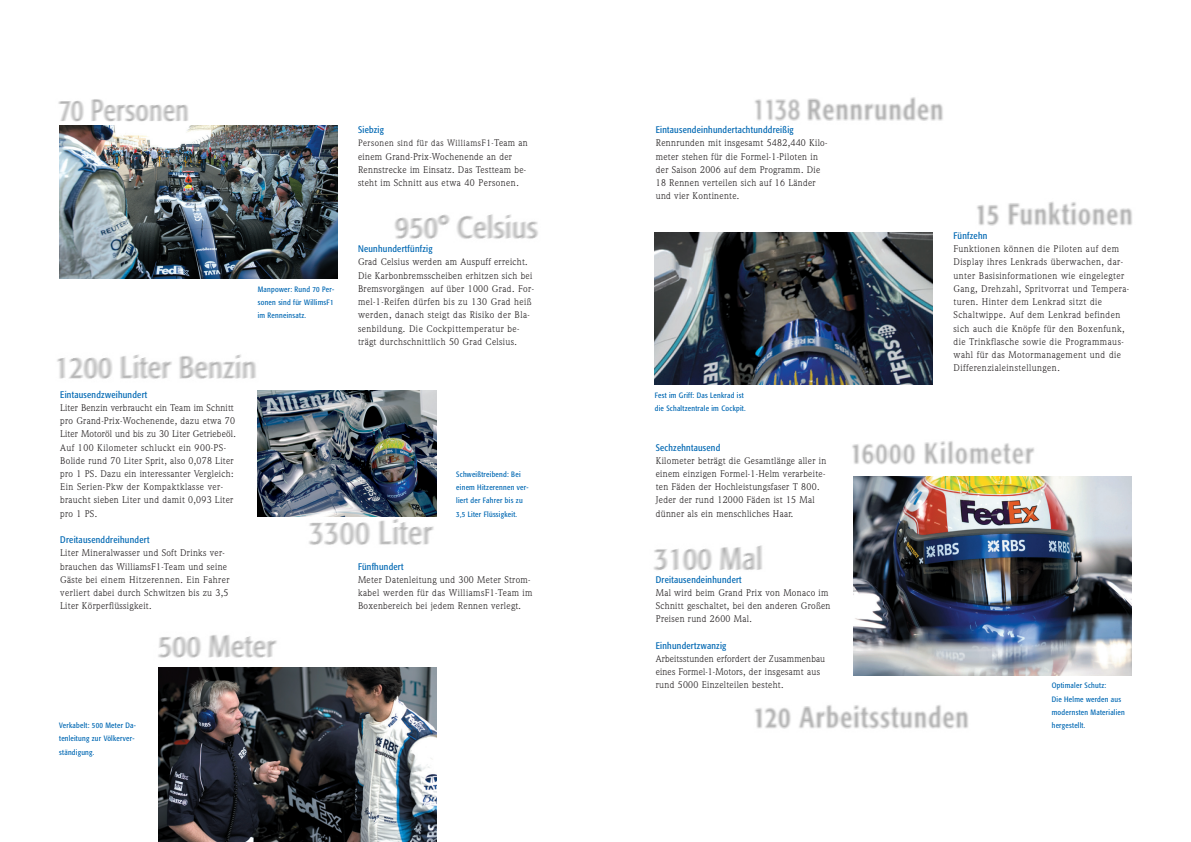
<style>
.page{position:relative;width:1191px;height:842px;background:#fff}
.page>*{position:absolute;margin:0;border:0;box-sizing:border-box;transform-origin:0 0}
.t1{font:9.5px/13.2px "Weidemann";letter-spacing:.03em;color:#231f20}
.t2{font:9.5px "Formata Condensed";letter-spacing:.025em;color:#0168b3}
.t3{font:9px "Weidemann";letter-spacing:.05em;color:#231f20}
.t4{font:7.7px/13.2px "Formata Condensed";letter-spacing:.03em;color:#0168b3}
.s1{font-size:9.5px}
</style>
<div class="page">
<img style="left:755px;top:705px;width:213px;height:24px">
<img style="left:158px;top:635px;width:119px;height:23px">
<img style="left:58px;top:99px;width:166px;height:27px">
<img style="left:754px;top:97px;width:189px;height:24px">
<img style="left:977px;top:201px;width:155px;height:25px">
<img style="left:852px;top:441px;width:207px;height:36px">
<img style="left:394px;top:214px;width:144px;height:25px">
<img style="left:57px;top:354px;width:280px;height:37px">
<img style="left:309px;top:513px;width:128px;height:32px">
<img style="left:158px;top:668px;width:278px;height:174px">
<img style="left:59px;top:126px;width:278px;height:153px">
<img style="left:258px;top:391px;width:178px;height:126px">
<img style="left:655px;top:232px;width:277px;height:152px">
<img style="left:853px;top:477px;width:278px;height:198px">
<img style="left:653px;top:545px;width:109px;height:26px">
<p class="t4" style="left:258px;top:283px;width:78px;text-align:justify">Manpower: Rund 70 Per&shy;sonen sind für WillimsF1 im Renneinsatz.</p>
<p class="t2" style="left:60px;top:390px;width:88px">Eintausendzweihundert</p>
<p class="t1" style="left:60px;top:402px;width:177px">Liter Benzin verbraucht ein Team im Schnitt pro Grand-Prix-Wochenende, dazu etwa 70<br>Liter Motoröl und bis zu 30 Liter Getriebeöl.<br>Auf 100 Kilometer schluckt ein 900-PS-Bolide rund 70 Liter Sprit, also 0,078 Liter pro 1 PS. Dazu ein interessanter Vergleich:<br>Ein Serien-Pkw der Kompaktklasse ver&shy;braucht sieben Liter und damit 0,093 Liter pro 1 PS.</p>
<p class="t2" style="left:60px;top:536px;width:91px">Dreitausenddreihundert</p>
<p class="t1" style="left:60px;top:547px;width:171px">Liter Mineralwasser und Soft Drinks ver&shy;brauchen das WilliamsF1-Team und seine Gäste bei einem Hitzerennen. Ein Fahrer verliert dabei durch Schwitzen bis zu 3,5<br>Liter Körperflüssigkeit.</p>
<p class="t2" style="left:358px;top:126px;width:27px">Siebzig</p>
<p class="t3" style="left:358px;top:140px;width:171px">Personen sind für das WilliamsF1-<span class="s1">Team an</span></p>
<p class="t1" style="left:358px;top:151px;width:170px">einem Grand-Prix-Wochenende an der<br>Rennstrecke im Einsatz. Das Testteam be&shy;steht im Schnitt aus etwa 40 Personen.</p>
<p class="t2" style="left:358px;top:245px;width:76px">Neunhundertfünfzig</p>
<p class="t1" style="left:358px;top:256px;width:177px">Grad Celsius werden am Auspuff erreicht.<br>Die Karbonbremsscheiben erhitzen sich bei Bremsvorgängen auf über 1000 Grad. For&shy;mel-1-Reifen dürfen bis zu 130 Grad heiß werden, danach steigt das Risiko der Bla&shy;senbildung. Die Cockpittemperatur be&shy;trägt durchschnittlich 50 Grad Celsius.</p>
<p class="t4" style="left:456px;top:468px;width:74px">Schweißtreibend: Bei einem Hitzerennen ver&shy;liert der Fahrer bis zu<br>3,5 Liter Flüssigkeit.</p>
<p class="t2" style="left:358px;top:562px;width:47px">Fünfhundert</p>
<p class="t1" style="left:358px;top:574px;width:176px">Meter Datenleitung und 300 Meter Strom&shy;kabel werden für das WilliamsF1-Team im<br>Boxenbereich bei jedem Rennen verlegt.</p>
<p class="t4" style="left:59px;top:719px;width:78px">Verkabelt: 500 Meter Da&shy;tenleitung zur Völkerver&shy;ständigung.</p>
<p class="t2" style="left:656px;top:126px;width:139px">Eintausendeinhundertachtunddreißig</p>
<p class="t1" style="left:656px;top:137px;width:173px">Rennrunden mit insgesamt 5482,440 Kilo&shy;meter stehen für die Formel-1-Piloten in der Saison 2006 auf dem Programm. Die 18 Rennen verteilen sich auf 16 Länder und vier Kontinente.</p>
<p class="t4" style="left:655px;top:389px;width:92px">Fest im Griff: Das Lenkrad ist die Schaltzentrale im Cockpit.</p>
<p class="t2" style="left:656px;top:443px;width:66px">Sechzehntausend</p>
<p class="t1" style="left:656px;top:455px;width:172px">Kilometer beträgt die Gesamtlänge aller in einem einzigen Formel-1-Helm verarbeite&shy;ten Fäden der Hochleistungsfaser T 800.<br>Jeder der rund 12000 Fäden ist 15 Mal dünner als ein menschliches Haar.</p>
<p class="t2" style="left:656px;top:575px;width:87px">Dreitausendeinhundert</p>
<p class="t1" style="left:656px;top:587px;width:176px">Mal wird beim Grand Prix von Monaco im<br>Schnitt geschaltet, bei den anderen Großen<br>Preisen rund 2600 Mal.</p>
<p class="t2" style="left:656px;top:641px;width:72px">Einhundertzwanzig</p>
<p class="t1" style="left:656px;top:653px;width:171px">Arbeitsstunden erfordert der Zusammenbau eines Formel-1-Motors, der insgesamt aus rund 5000 Einzelteilen besteht.</p>
<p class="t2" style="left:953px;top:232px;width:35px">Fünfzehn</p>
<p class="t1" style="left:953px;top:243px;width:177px">Funktionen können die Piloten auf dem Display ihres Lenkrads überwachen, dar&shy;unter Basisinformationen wie eingelegter Gang, Drehzahl, Spritvorrat und Tempera&shy;turen. Hinter dem Lenkrad sitzt die Schaltwippe. Auf dem Lenkrad befinden sich auch die Knöpfe für den Boxenfunk, die Trinkflasche sowie die Programmaus&shy;wahl für das Motormanagement und die Differenzialeinstellungen.</p>
<p class="t4" style="left:1051px;top:679px;width:75px">Optimaler Schutz:<br>Die Helme werden aus modernsten Materialien hergestellt.</p>
</div>
